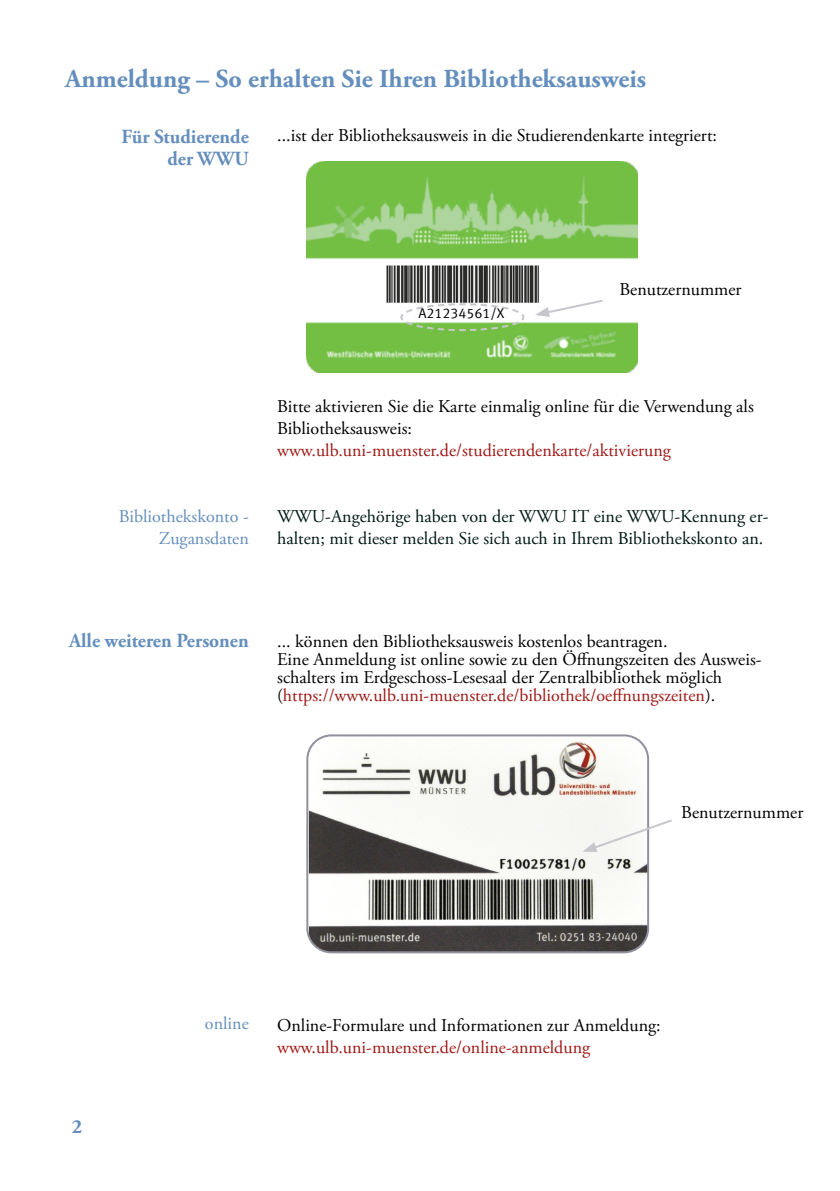
<style>
.page{position:relative;width:840px;height:1191px;background:#fff}
.page>*{position:absolute;margin:0;border:0;box-sizing:border-box;transform-origin:0 0}
.t1{font:700 26px "Adobe Garamond Pro";color:#648ebd}
.t2{font:700 20px/22px "Adobe Garamond Pro";color:#648ebd;text-align:right}
.t3{font:18px/18px "Adobe Garamond Pro";color:#000}
.t4{font:18px/22px "Adobe Garamond Pro";color:#011915}
.t5{font:18px "Adobe Garamond Pro";color:#9e1915}
.t6{font:18px/22px "Adobe Garamond Pro";color:#648ebd;text-align:right}
.t7{font:14px "Meta Offc Pro Norm";color:#000}
.s1{color:#9e1915}
</style>
<div class="page">
<img style="left:306px;top:161px;width:330px;height:212px">
<img style="left:384px;top:264px;width:156px;height:40px">
<svg style="left:399px;top:302px;width:126px;height:30px"></svg>
<svg style="left:535px;top:298px;width:69px;height:19px"></svg>
<img style="left:309px;top:735px;width:338px;height:217px">
<div style="left:306px;top:734px;width:342px;height:219px;border:2px solid #90919d;border-radius:24px"></div>
<svg style="left:582px;top:818px;width:90px;height:34px"></svg>
<h1 class="t1" style="left:65px;top:64px;width:582px">Anmeldung – So erhalten Sie Ihren Bibliotheksausweis</h1>
<p class="t2" style="left:121px;top:126px;width:129px">Für Studierende der WWU</p>
<p class="t3" style="left:277px;top:127px;width:441px">...ist der Bibliotheksausweis in die Studierendenkarte integriert:</p>
<p class="t7" style="left:418px;top:302px;width:88px">A21234561/X</p>
<p class="t3" style="left:619px;top:280px;width:123px">Benutzernummer</p>
<p class="t6" style="left:119px;top:506px;width:131px">Bibliothekskonto -<br>Zugansdaten</p>
<p class="t3" style="left:277px;top:396px;width:478px;line-height:22px">Bitte aktivieren Sie die Karte einmalig online für die Verwendung als<br>Bibliotheksausweis:</p>
<p class="t5" style="left:277px;top:440px;width:395px">www.ulb.uni-muenster.de/studierendenkarte/aktivierung</p>
<p class="t4" style="left:277px;top:506px;width:492px">WWU-Angehörige haben von der WWU IT eine WWU-Kennung er&shy;halten; mit dieser melden Sie sich auch in Ihrem Bibliothekskonto an.</p>
<p class="t2" style="left:69px;top:630px;width:181px">Alle weiteren Personen</p>
<p class="t3" style="left:277px;top:632px;width:485px">... können den Bibliotheksausweis kostenlos beantragen.<br>Eine Anmeldung ist online sowie zu den Öffnungszeiten des Ausweis&shy;schalters im Erdgeschoss-Lesesaal der Zentralbibliothek möglich (<span class="s1">https://www.ulb.uni-muenster.de/bibliothek/oeffnungszeiten</span>).</p>
<p class="t2" style="left:72px;top:1116px;width:12px">2</p>
<p class="t3" style="left:680px;top:804px;width:123px">Benutzernummer</p>
<p class="t6" style="left:205px;top:1012px;width:45px">online</p>
<p class="t3" style="left:277px;top:1017px;width:385px">Online-Formulare und Informationen zur Anmeldung:</p>
<p class="t5" style="left:277px;top:1036px;width:314px">www.ulb.uni-muenster.de/online-anmeldung</p>
</div>
